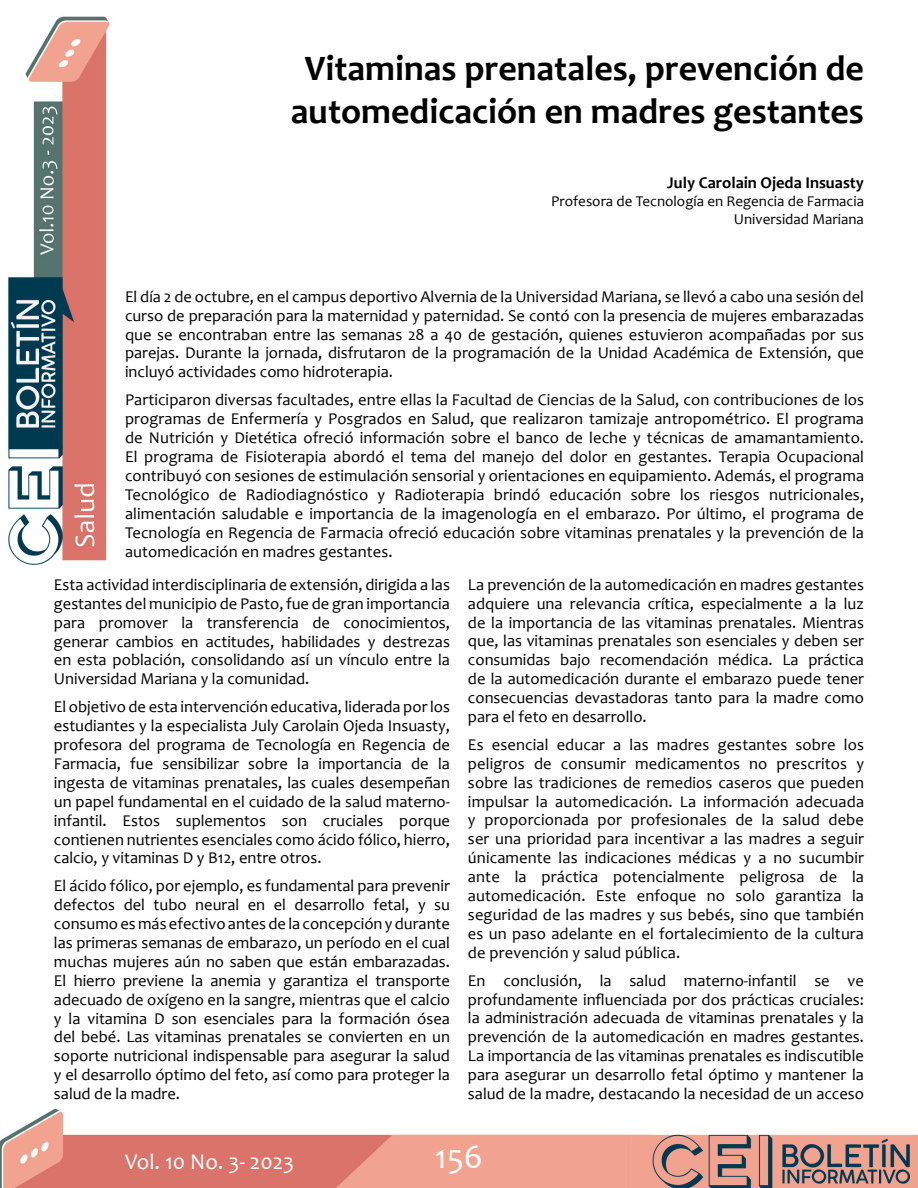
<style>
.page{position:relative;width:918px;height:1188px;background:#fff}
.page>*{position:absolute;margin:0;border:0;box-sizing:border-box;transform-origin:0 0}
.t1{font:700 36px/43.2px "Candara";color:#000;text-align:center}
.t2{font:34.5px "Candara";color:#fff}
.t3{font:22.5px "Candara";color:#fff}
.t4{font:16.5px/18.9px "Candara";color:#000;text-align:justify}
.t5{font:700 16.5px "Candara";color:#000}
.t6{font:15px/18px "Candara";color:#000;text-align:right}
</style>
<div class="page">
<img style="left:0;top:1108px;width:917px;height:80px">
<img style="left:8px;top:16px;width:101px;height:549px">
<h1 class="t1" style="left:291px;top:46px;width:575px">Vitaminas prenatales, prevención de automedicación en madres gestantes</h1>
<p class="t5" style="left:667px;top:172px;width:198px">July Carolain Ojeda Insuasty</p>
<p class="t6" style="left:551px;top:192px;width:314px">Profesora de Tecnología en Regencia de Farmacia<br>Universidad Mariana</p>
<p class="t4" style="left:125px;top:287px;width:741px">El día 2 de octubre, en el campus deportivo Alvernia de la Universidad Mariana, se llevó a cabo una sesión del curso de preparación para la maternidad y paternidad. Se contó con la presencia de mujeres embarazadas que se encontraban entre las semanas 28 a 40 de gestación, quienes estuvieron acompañadas por sus parejas. Durante la jornada, disfrutaron de la programación de la Unidad Académica de Extensión, que incluyó actividades como hidroterapia.</p>
<p class="t4" style="left:125px;top:390px;width:741px">Participaron diversas facultades, entre ellas la Facultad de Ciencias de la Salud, con contribuciones de los programas de Enfermería y Posgrados en Salud, que realizaron tamizaje antropométrico. El programa de Nutrición y Dietética ofreció información sobre el banco de leche y técnicas de amamantamiento.<br>El programa de Fisioterapia abordó el tema del manejo del dolor en gestantes. Terapia Ocupacional contribuyó con sesiones de estimulación sensorial y orientaciones en equipamiento. Además, el programa Tecnológico de Radiodiagnóstico y Radioterapia brindó educación sobre los riesgos nutricionales, alimentación saludable e importancia de la imagenología en el embarazo. Por último, el programa de Tecnología en Regencia de Farmacia ofreció educación sobre vitaminas prenatales y la prevención de la automedicación en madres gestantes.</p>
<p class="t4" style="left:54px;top:575px;width:398px">Esta actividad interdisciplinaria de extensión, dirigida a las gestantes del municipio de Pasto, fue de gran importancia para promover la transferencia de conocimientos, generar cambios en actitudes, habilidades y destrezas en esta población, consolidando así un vínculo entre la Universidad Mariana y la comunidad.</p>
<p class="t4" style="left:54px;top:697px;width:398px">El objetivo de esta intervención educativa, liderada por los estudiantes y la especialista July Carolain Ojeda Insuasty, profesora del programa de Tecnología en Regencia de Farmacia, fue sensibilizar sobre la importancia de la ingesta de vitaminas prenatales, las cuales desempeñan un papel fundamental en el cuidado de la salud materno&shy;infantil. Estos suplementos son cruciales porque contienen nutrientes esenciales como ácido fólico, hierro, calcio, y vitaminas D y B12, entre otros.</p>
<p class="t4" style="left:54px;top:876px;width:398px">El ácido fólico, por ejemplo, es fundamental para prevenir defectos del tubo neural en el desarrollo fetal, y su consumo es más efectivo antes de la concepción y durante las primeras semanas de embarazo, un período en el cual muchas mujeres aún no saben que están embarazadas.<br>El hierro previene la anemia y garantiza el transporte adecuado de oxígeno en la sangre, mientras que el calcio y la vitamina D son esenciales para la formación ósea del bebé. Las vitaminas prenatales se convierten en un soporte nutricional indispensable para asegurar la salud y el desarrollo óptimo del feto, así como para proteger la salud de la madre.</p>
<p class="t4" style="left:468px;top:575px;width:398px">La prevención de la automedicación en madres gestantes adquiere una relevancia crítica, especialmente a la luz de la importancia de las vitaminas prenatales. Mientras que, las vitaminas prenatales son esenciales y deben ser consumidas bajo recomendación médica. La práctica de la automedicación durante el embarazo puede tener consecuencias devastadoras tanto para la madre como para el feto en desarrollo.</p>
<p class="t4" style="left:468px;top:735px;width:398px">Es esencial educar a las madres gestantes sobre los peligros de consumir medicamentos no prescritos y sobre las tradiciones de remedios caseros que pueden impulsar la automedicación. La información adecuada y proporcionada por profesionales de la salud debe ser una prioridad para incentivar a las madres a seguir únicamente las indicaciones médicas y a no sucumbir ante la práctica potencialmente peligrosa de la automedicación. Este enfoque no solo garantiza la seguridad de las madres y sus bebés, sino que también es un paso adelante en el fortalecimiento de la cultura de prevención y salud pública.</p>
<p class="t4" style="left:468px;top:971px;width:398px">En conclusión, la salud materno-infantil se ve profundamente influenciada por dos prácticas cruciales: la administración adecuada de vitaminas prenatales y la prevención de la automedicación en madres gestantes.<br>La importancia de las vitaminas prenatales es indiscutible para asegurar un desarrollo fetal óptimo y mantener la salud de la madre, destacando la necesidad de un acceso</p>
<h3 class="t3" style="left:125px;top:1147px;width:171px">Vol. 10 No. 3- 2023</h3>
<h2 class="t2" style="left:435px;top:1135px;width:50px">156</h2>
</div>
